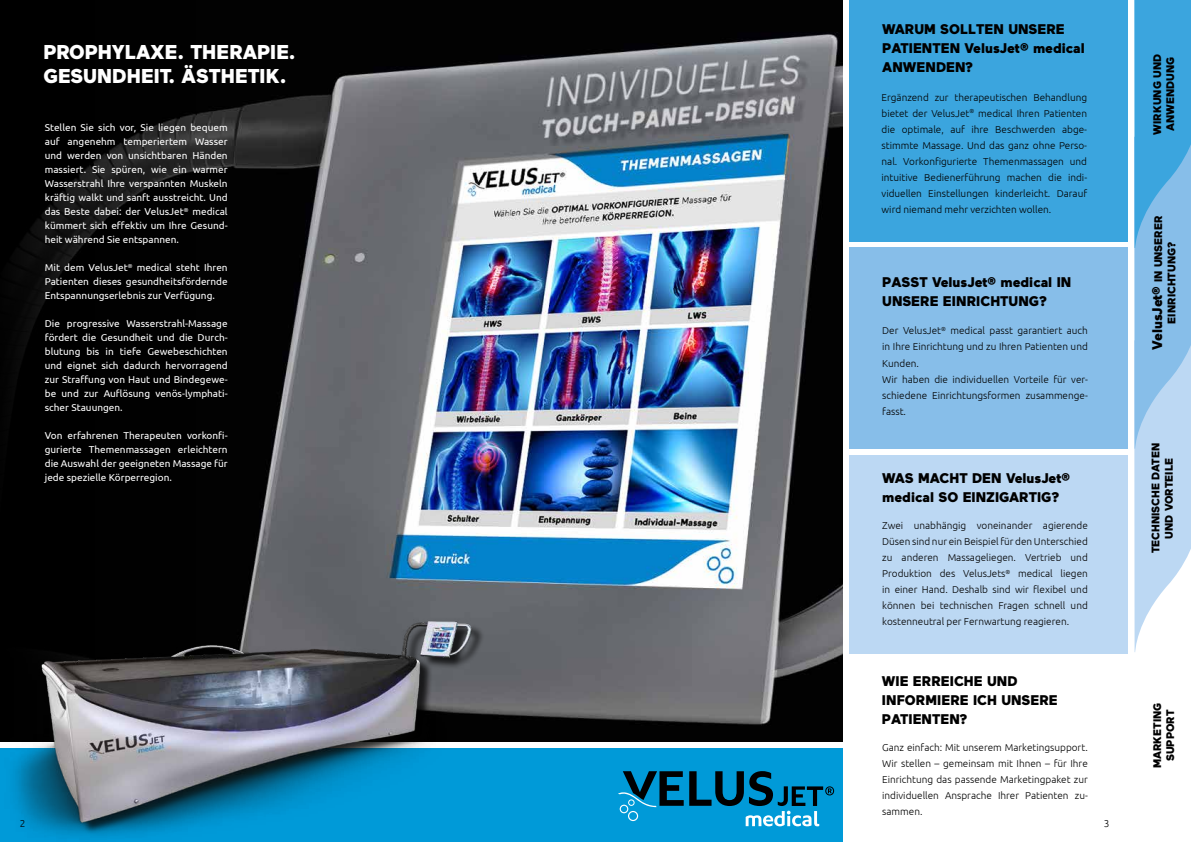
<style>
.page{position:relative;width:1191px;height:842px;background:#fff}
.page>*{position:absolute;margin:0;border:0;box-sizing:border-box;transform-origin:0 0}
.t1{font:900 20px/24px "Maax";color:#fff}
.t2{font:900 14px/19px "Maax";color:#000}
.t3{font:900 11px/13.2px "Maax";color:#000;text-align:center}
.t4{font:300 10px/16px "Ubuntu";color:#000;text-align:justify}
.t5{font:10px/14px "Ubuntu";color:#fff;text-align:justify}
.s1{font-size:11px}
</style>
<div class="page">
<img style="left:196px;top:0;width:646px;height:741px">
<div style="left:0;top:0;width:196px;height:741px;background:#000"></div>
<div style="left:0;top:748px;width:842px;height:94px;background:#009ad8"></div>
<div style="left:849px;top:0;width:279px;height:242px;background:#3ba5de"></div>
<div style="left:849px;top:247px;width:279px;height:202px;background:#87bee9"></div>
<div style="left:849px;top:455px;width:279px;height:199px;background:#bcd8f3"></div>
<svg style="left:618px;top:771px;width:216px;height:55px"></svg>
<img style="left:0;top:613px;width:481px;height:224px">
<svg style="left:1134px;top:0;width:57px;height:652px;background:#8ec5eb"></svg>
<h1 class="t1" style="left:43px;top:40px;width:254px">PROPHYLAXE. THERAPIE.<br>GESUNDHEIT. ÄSTHETIK.</h1>
<p class="t5" style="left:45px;top:120px;width:184px">Stellen Sie sich vor, Sie liegen bequem auf angenehm temperiertem Wasser und werden von unsichtbaren Händen massiert. Sie spüren, wie ein warmer Wasserstrahl Ihre verspannten Muskeln kräftig walkt und sanft ausstreicht. Und das Beste dabei: der VelusJet<sup>®</sup> medical kümmert sich effektiv um Ihre Gesund&shy;heit während Sie entspannen.</p>
<p class="t5" style="left:45px;top:260px;width:184px">Mit dem VelusJet<sup>®</sup> medical steht Ihren Patienten dieses gesundheitsfördernde Entspannungserlebnis zur Verfügung.</p>
<p class="t5" style="left:45px;top:316px;width:184px">Die progressive Wasserstrahl-Massage fördert die Gesundheit und die Durch&shy;blutung bis in tiefe Gewebeschichten und eignet sich dadurch hervorragend zur Straffung von Haut und Bindegewe&shy;be und zur Auflösung venös-lymphati&shy;scher Stauungen.</p>
<p class="t5" style="left:45px;top:428px;width:184px">Von erfahrenen Therapeuten vorkonfi&shy;gurierte Themenmassagen erleichtern die Auswahl der geeigneten Massage für jede spezielle Körperregion.</p>
<h2 class="t2" style="left:882px;top:20px;width:204px">WARUM SOLLTEN UNSERE<br>PATIENTEN VelusJet® medical<br>ANWENDEN?</h2>
<p class="t4" style="left:881px;top:89px;width:207px">Ergänzend zur therapeutischen Behandlung bietet der VelusJet<sup>®</sup> medical Ihren Patienten die optimale, auf ihre Beschwerden abge&shy;stimmte Massage. Und das ganz ohne Perso&shy;nal. Vorkonfigurierte Themenmassagen und intuitive Bedienerführung machen die indi&shy;viduellen Einstellungen kinderleicht. Darauf wird niemand mehr verzichten wollen.</p>
<h2 class="t2" style="left:882px;top:273px;width:191px">PASST VelusJet® medical IN<br>UNSERE EINRICHTUNG?</h2>
<p class="t4" style="left:882px;top:323px;width:207px;text-align:left">Der VelusJet<sup>®</sup> medical passt garantiert auch in Ihre Einrichtung und zu Ihren Patienten und<br>Kunden.<br>Wir haben die individuellen Vorteile für ver&shy;schiedene Einrichtungsformen zusammenge&shy;fasst.</p>
<h2 class="t2" style="left:882px;top:468px;width:189px">WAS MACHT DEN VelusJet® medical SO EINZIGARTIG?</h2>
<p class="t4" style="left:882px;top:518px;width:207px">Zwei unabhängig voneinander agierende Düsen sind nur ein Beispiel für den Unterschied zu anderen Massageliegen. Vertrieb und Produktion des VelusJets<sup>®</sup> medical liegen in einer Hand. Deshalb sind wir flexibel und können bei technischen Fragen schnell und kostenneutral per Fernwartung reagieren.</p>
<h2 class="t2" style="left:882px;top:671px;width:177px">WIE ERREICHE UND<br>INFORMIERE ICH UNSERE<br>PATIENTEN?</h2>
<p class="t4" style="left:882px;top:739px;width:207px">Ganz einfach: Mit unserem Marketingsupport.<br>Wir stellen – gemeinsam mit Ihnen – für Ihre Einrichtung das passende Marketingpaket zur individuellen Ansprache Ihrer Patienten zu&shy;sammen.</p>
<p class="t4" style="left:20px;top:815px;width:7px">2</p>
<p class="t4" style="left:1103px;top:815px;width:7px">3</p>
<p class="t3" style="left:1150px;top:135px;width:82px;text-align:left;rotate:-90deg">WIRKUNG UND<br>ANWENDUNG</p>
<h2 class="t2" style="left:1147px;top:350px;width:136px;rotate:-90deg">VelusJet® <span class="s1">IN UNSERER</span></h2>
<p class="t3" style="left:1165px;top:324px;width:83px;rotate:-90deg">EINRICHTUNG?</p>
<p class="t3" style="left:1149px;top:553px;width:112px;rotate:-90deg">TECHNISCHE DATEN<br>UND VORTEILE</p>
<p class="t3" style="left:1150px;top:768px;width:67px;rotate:-90deg">MARKETING<br>SUPPORT</p>
</div>
